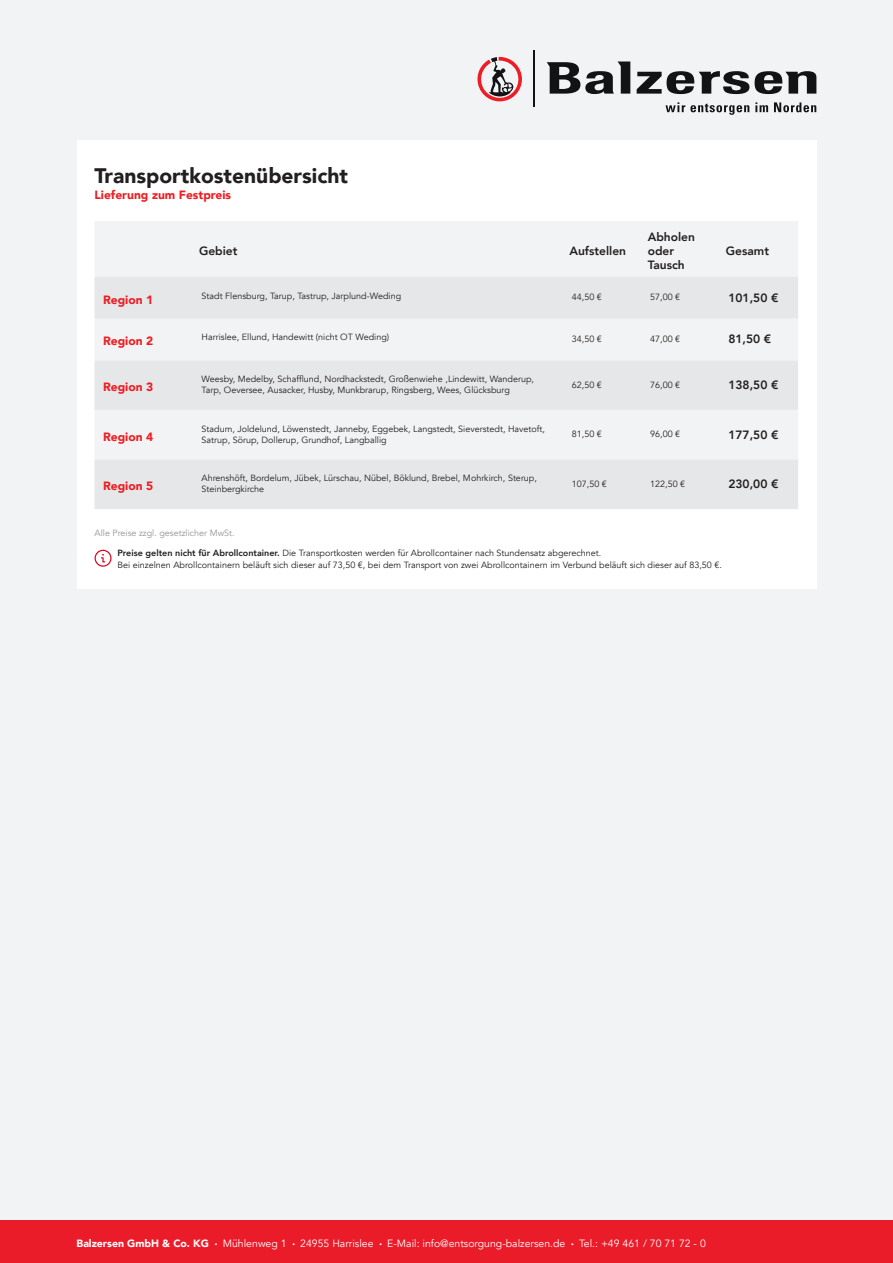
<style>
.page{position:relative;width:893px;height:1263px;background:#f2f3f4}
.page>*{position:absolute;margin:0;border:0;box-sizing:border-box;transform-origin:0 0}
.t1{font:900 21px "Avenir";color:#231f20}
.t2{font:800 12px/14.4px "Avenir";color:#231f20}
.t3{font:900 12px "Avenir";color:#ee1d23}
.t4{font:10.5px "Avenir";color:#fff}
.t5{font:9px/10.8px "Avenir";color:#231f20}
.s1{color:#939598}
.s2{font-weight:800}
.s3{font-weight:900}
.s4{font-family:"Myriad Pro";font-weight:300}
</style>
<div class="page">
<div style="left:0;top:1220px;width:893px;height:43px;background:#ea1c2a"></div>
<svg style="left:665px;top:102px;width:84px;height:13px"></svg>
<svg style="left:755px;top:102px;width:13px;height:10px"></svg>
<svg style="left:774px;top:102px;width:42px;height:10px"></svg>
<svg style="left:547px;top:61px;width:83px;height:33px"></svg>
<svg style="left:637px;top:71px;width:179px;height:23px"></svg>
<hr style="left:534px;top:51px;width:1px;height:56px;background:#111314">
<svg style="left:477px;top:57px;width:45px;height:44px"></svg>
<div style="left:77px;top:140px;width:739px;height:449px;background:#fff"></div>
<div style="left:95px;top:221px;width:703px;height:56px;background:#f2f3f4"></div>
<svg style="left:95px;top:277px;width:703px;height:232px;fill:#e6e7e9"></svg>
<svg style="left:95px;top:550px;width:17px;height:17px"></svg>
<h1 class="t1" style="left:95px;top:157px;width:255px">Transportkostenübersicht</h1>
<h2 class="t3" style="left:95px;top:184px;width:138px">Lieferung zum Festpreis</h2>
<h2 class="t2" style="left:199px;top:244px;width:40px">Gebiet</h2>
<h2 class="t2" style="left:569px;top:244px;width:58px">Aufstellen</h2>
<h2 class="t2" style="left:648px;top:229px;width:49px">Abholen oder<br>Tausch</h2>
<h2 class="t2" style="left:726px;top:244px;width:45px">Gesamt</h2>
<h2 class="t3" style="left:103px;top:289px;width:52px">Region 1</h2>
<p class="t5" style="left:202px;top:290px;width:201px">Stadt Flensburg, Tarup, Tastrup, Jarplund-Weding</p>
<p class="t5" style="left:572px;top:292px;width:32px">44,50 €</p>
<p class="t5" style="left:650px;top:292px;width:32px">57,00 €</p>
<h2 class="t2" style="left:728px;top:290px;width:51px">101,50 €</h2>
<h2 class="t3" style="left:103px;top:331px;width:52px">Region 2</h2>
<p class="t5" style="left:202px;top:332px;width:189px">Harrislee, Ellund, Handewitt (nicht OT Weding)</p>
<p class="t5" style="left:572px;top:333px;width:32px">34,50 €</p>
<p class="t5" style="left:650px;top:333px;width:32px">47,00 €</p>
<h2 class="t2" style="left:728px;top:332px;width:44px">81,50 €</h2>
<h2 class="t3" style="left:103px;top:377px;width:52px">Region 3</h2>
<p class="t5" style="left:202px;top:374px;width:334px">Weesby, Medelby, Schafflund, Nordhackstedt, Großenwiehe ,Lindewitt, Wanderup,<br>Tarp, Oeversee, Ausacker, Husby, Munkbrarup, Ringsberg, Wees, Glücksburg</p>
<p class="t5" style="left:572px;top:379px;width:32px">62,50 €</p>
<p class="t5" style="left:650px;top:379px;width:32px">76,00 €</p>
<h2 class="t2" style="left:728px;top:378px;width:51px">138,50 €</h2>
<h2 class="t3" style="left:103px;top:426px;width:52px">Region 4</h2>
<p class="t5" style="left:202px;top:423px;width:345px">Stadum, Joldelund, Löwenstedt, Janneby, Eggebek, Langstedt, Sieverstedt, Havetoft,<br>Satrup, Sörup, Dollerup, Grundhof, Langballig</p>
<p class="t5" style="left:572px;top:429px;width:32px">81,50 €</p>
<p class="t5" style="left:650px;top:429px;width:32px">96,00 €</p>
<h2 class="t2" style="left:728px;top:427px;width:51px">177,50 €</h2>
<h2 class="t3" style="left:103px;top:476px;width:52px">Region 5</h2>
<p class="t5" style="left:202px;top:473px;width:337px">Ahrenshöft, Bordelum, Jübek, Lürschau, Nübel, Böklund, Brebel, Mohrkirch, Sterup,<br>Steinbergkirche</p>
<p class="t5" style="left:572px;top:478px;width:37px">107,50 €</p>
<p class="t5" style="left:650px;top:478px;width:37px">122,50 €</p>
<h2 class="t2" style="left:728px;top:477px;width:51px">230,00 €</h2>
<p class="t5" style="left:117px;top:523px;width:485px;line-height:19.5px;text-indent:-23px"><span class="s1">Alle Preise zzgl. gesetzlicher MwSt.<br></span><span class="s2">Preise gelten nicht für Abrollcontainer.</span> Die Transportkosten werden für Abrollcontainer nach Stundensatz abgerechnet.</p>
<p class="t5" style="left:117px;top:559px;width:606px">Bei einzelnen Abrollcontainern beläuft sich dieser auf 73,50 €, bei dem Transport von zwei Abrollcontainern im Verbund beläuft sich dieser auf 83,50 €.</p>
<p class="t4" style="left:77px;top:1237px;width:631px"><span class="s3">Balzersen GmbH &amp; Co. KG</span> <span class="s4">•</span> Mühlenweg 1 <span class="s4">•</span> 24955 Harrislee <span class="s4">•</span> E-Mail: info@entsorgung-balzersen.de <span class="s4">•</span> Tel.: +49 461 / 70 71 72 - 0</p>
</div>
